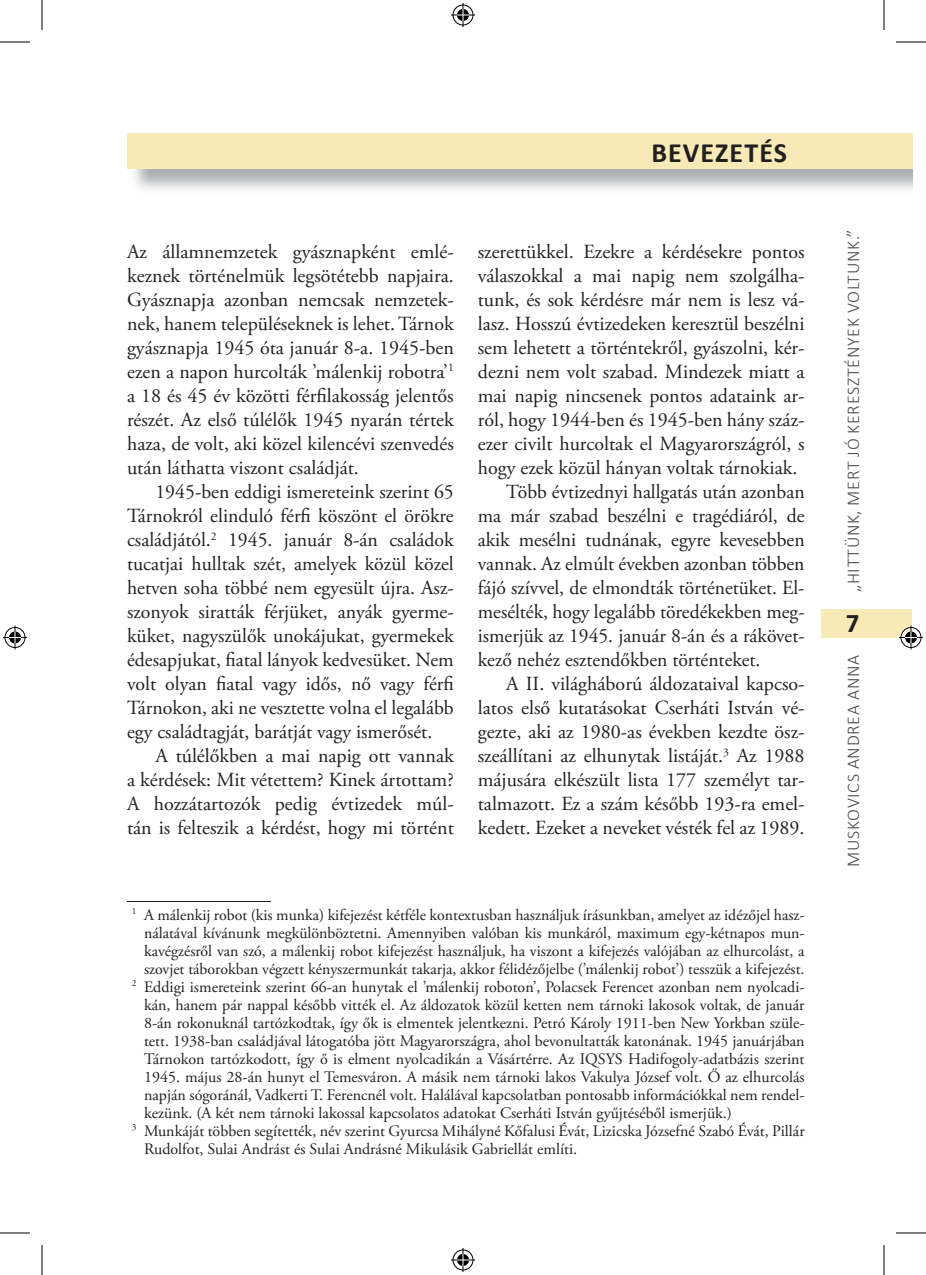
<style>
.page{position:relative;width:926px;height:1275px;background:#fff}
.page>*{position:absolute;margin:0;border:0;box-sizing:border-box;transform-origin:0 0}
.t1{font:700 28px "Calibri";letter-spacing:.04em;color:#231f20}
.t2{font:700 27px "Calibri";color:#231f20}
.t3{font:20px/24px "Adobe Garamond Pro";color:#231f20;text-align:justify}
.t4{font:300 18px "Calibri";letter-spacing:.04em;color:#4b4c4d}
.t5{font:16px "Adobe Garamond Pro";color:#231f20}
</style>
<div class="page">
<div style="left:822px;top:609px;width:90px;height:28px;background:#f7eab7"></div>
<div style="left:127px;top:133px;width:785px;height:35px;background:#f7eab7"></div>
<hr style="left:127px;top:901px;width:144px;height:1px;background:#231f20">
<hr style="left:0;top:42px;width:30px;height:1px;background:#000">
<hr style="left:896px;top:42px;width:30px;height:1px;background:#000">
<hr style="left:0;top:1232px;width:30px;height:1px;background:#000">
<hr style="left:896px;top:1232px;width:30px;height:1px;background:#000">
<hr style="left:42px;top:0;width:1px;height:30px;background:#000">
<hr style="left:42px;top:1245px;width:1px;height:30px;background:#000">
<hr style="left:884px;top:0;width:1px;height:30px;background:#000">
<hr style="left:884px;top:1245px;width:1px;height:30px;background:#000">
<svg style="left:451px;top:3px;width:24px;height:24px"></svg>
<svg style="left:451px;top:1248px;width:24px;height:24px"></svg>
<svg style="left:3px;top:625px;width:24px;height:24px"></svg>
<svg style="left:899px;top:625px;width:24px;height:24px"></svg>
<h1 class="t1" style="left:651px;top:133px;width:137px">BEVEZETÉS</h1>
<p class="t3" style="left:127px;top:240px;width:329px">Az államnemzetek gyásznapként emlé&shy;keznek történelmük legsötétebb napjaira.<br>Gyásznapja azonban nemcsak nemzetek&shy;nek, hanem településeknek is lehet. Tárnok gyásznapja 1945 óta január 8-a. 1945-ben ezen a napon hurcolták ’málenkij robotra’<sup>1 </sup>a 18 és 45 év közötti férfilakosság jelentős részét. Az első túlélők 1945 nyarán tértek haza, de volt, aki közel kilencévi szenvedés után láthatta viszont családját.</p>
<p class="t3" style="left:127px;top:480px;width:329px;text-indent:28px">1945-ben eddigi ismereteink szerint 65<br>Tárnokról elinduló férfi köszönt el örökre családjától.<sup>2</sup> 1945. január 8-án családok tucatjai hulltak szét, amelyek közül közel hetven soha többé nem egyesült újra. Asz&shy;szonyok siratták férjüket, anyák gyerme&shy;küket, nagyszülők unokájukat, gyermekek édesapjukat, fiatal lányok kedvesüket. Nem volt olyan fiatal vagy idős, nő vagy férfi Tárnokon, aki ne vesztette volna el legalább egy családtagját, barátját vagy ismerősét.</p>
<p class="t3" style="left:127px;top:744px;width:329px;text-indent:28px">A túlélőkben a mai napig ott vannak a kérdések: Mit vétettem? Kinek ártottam?<br>A hozzátartozók pedig évtizedek múl&shy;tán is felteszik a kérdést, hogy mi történt</p>
<p class="t3" style="left:478px;top:240px;width:328px">szerettükkel. Ezekre a kérdésekre pontos</p>
<p class="t3" style="left:478px;top:264px;width:328px">válaszokkal a mai napig nem szolgálha-</p>
<p class="t3" style="left:478px;top:288px;width:328px">tunk, és sok kérdésre már nem is lesz vá-</p>
<p class="t3" style="left:478px;top:312px;width:328px">lasz. Hosszú évtizedeken keresztül beszélni</p>
<p class="t3" style="left:478px;top:336px;width:328px">sem lehetett a történtekről, gyászolni, kér-</p>
<p class="t3" style="left:478px;top:360px;width:328px">dezni nem volt szabad. Mindezek miatt a</p>
<p class="t3" style="left:478px;top:384px;width:328px">mai napig nincsenek pontos adataink ar-</p>
<p class="t3" style="left:478px;top:408px;width:328px">ról, hogy 1944-ben és 1945-ben hány száz-</p>
<p class="t3" style="left:478px;top:432px;width:328px">ezer civilt hurcoltak el Magyarországról, s</p>
<p class="t3" style="left:478px;top:456px;width:321px">hogy ezek közül hányan voltak tárnokiak.</p>
<p class="t3" style="left:506px;top:480px;width:300px">Több évtizednyi hallgatás után azonban</p>
<p class="t3" style="left:478px;top:504px;width:328px">ma már szabad beszélni e tragédiáról, de</p>
<p class="t3" style="left:478px;top:528px;width:328px">akik mesélni tudnának, egyre kevesebben</p>
<p class="t3" style="left:478px;top:552px;width:328px">vannak. Az elmúlt években azonban többen</p>
<p class="t3" style="left:478px;top:576px;width:328px">fájó szívvel, de elmondták történetüket. El-</p>
<p class="t3" style="left:478px;top:600px;width:328px">mesélték, hogy legalább töredékekben meg-</p>
<p class="t3" style="left:478px;top:624px;width:328px">ismerjük az 1945. január 8-án és a rákövet-</p>
<p class="t3" style="left:478px;top:648px;width:284px">kező nehéz esztendőkben történteket.</p>
<p class="t3" style="left:506px;top:672px;width:300px">A II. világháború áldozataival kapcso-</p>
<p class="t3" style="left:478px;top:696px;width:328px">latos első kutatásokat Cserháti István vé-</p>
<p class="t3" style="left:478px;top:720px;width:328px">gezte, aki az 1980-as években kezdte ösz-</p>
<p class="t3" style="left:478px;top:744px;width:328px">szeállítani az elhunytak listáját.<sup>3</sup> Az 1988</p>
<p class="t3" style="left:478px;top:768px;width:328px">májusára elkészült lista 177 személyt tar-</p>
<p class="t3" style="left:478px;top:792px;width:328px">talmazott. Ez a szám később 193-ra emel-</p>
<p class="t3" style="left:478px;top:816px;width:328px">kedett. Ezeket a neveket vésték fel az 1989.</p>
<p class="t5" style="left:132px;top:905px;width:674px"><sup>1</sup> A málenkij robot (kis munka) kifejezést kétféle kontextusban használjuk írásunkban, amelyet az idézőjel hasz-</p>
<p class="t5" style="left:144px;top:923px;width:662px">nálatával kívánunk megkülönböztetni. Amennyiben valóban kis munkáról, maximum egy-kétnapos mun-</p>
<p class="t5" style="left:144px;top:941px;width:662px">kavégzésről van szó, a málenkij robot kifejezést használjuk, ha viszont a kifejezés valójában az elhurcolást, a</p>
<p class="t5" style="left:144px;top:959px;width:662px">szovjet táborokban végzett kényszermunkát takarja, akkor félidézőjelbe (’málenkij robot’) tesszük a kifejezést.</p>
<p class="t5" style="left:132px;top:977px;width:674px"><sup>2</sup> Eddigi ismereteink szerint 66-an hunytak el ’málenkij roboton’, Polacsek Ferencet azonban nem nyolcadi-</p>
<p class="t5" style="left:144px;top:995px;width:662px">kán, hanem pár nappal később vitték el. Az áldozatok közül ketten nem tárnoki lakosok voltak, de január</p>
<p class="t5" style="left:144px;top:1013px;width:662px">8-án rokonuknál tartózkodtak, így ők is elmentek jelentkezni. Petró Károly 1911-ben New Yorkban szüle-</p>
<p class="t5" style="left:144px;top:1031px;width:662px">tett. 1938-ban családjával látogatóba jött Magyarországra, ahol bevonultatták katonának. 1945 januárjában</p>
<p class="t5" style="left:144px;top:1049px;width:662px">Tárnokon tartózkodott, így ő is elment nyolcadikán a Vásártérre. Az IQSYS Hadifogoly-adatbázis szerint</p>
<p class="t5" style="left:144px;top:1067px;width:662px">1945. május 28-án hunyt el Temesváron. A másik nem tárnoki lakos Vakulya József volt. Ő az elhurcolás</p>
<p class="t5" style="left:144px;top:1085px;width:662px">napján sógoránál, Vadkerti T. Ferencnél volt. Halálával kapcsolatban pontosabb információkkal nem rendel-</p>
<p class="t5" style="left:144px;top:1103px;width:589px">kezünk. (A két nem tárnoki lakossal kapcsolatos adatokat Cserháti István gyűjtéséből ismerjük.)</p>
<p class="t5" style="left:132px;top:1121px;width:674px"><sup>3</sup> Munkáját többen segítették, név szerint Gyurcsa Mihályné Kőfalusi Évát, Lizicska Józsefné Szabó Évát, Pillár</p>
<p class="t5" style="left:144px;top:1139px;width:435px">Rudolfot, Sulai Andrást és Sulai Andrásné Mikulásik Gabriellát említi.</p>
<p class="t4" style="left:842px;top:592px;width:364px;rotate:-90deg">„HITTÜNK, MERT JÓ KERESZTÉNYEK VOLTUNK.”</p>
<h2 class="t2" style="left:846px;top:604px;width:15px">7</h2>
<p class="t4" style="left:842px;top:866px;width:213px;rotate:-90deg">MUSKOVICS ANDREA ANNA</p>
</div>
